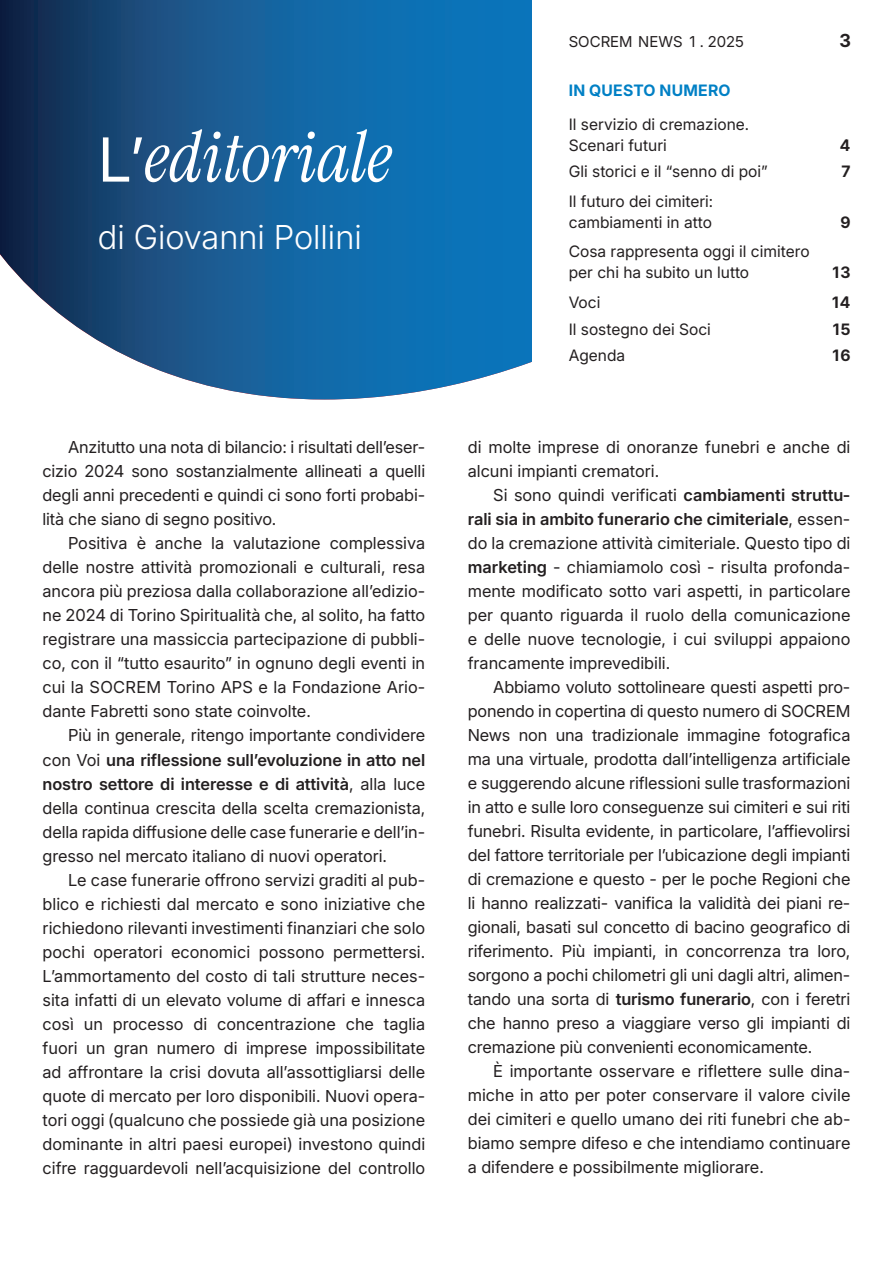
<style>
.page{position:relative;width:893px;height:1263px;background:#fff}
.page>*{position:absolute;margin:0;border:0;box-sizing:border-box;transform-origin:0 0}
.t1{font:italic 70.5px "Instrument Serif";color:#fff}
.t2{font:300 33px "Inter 18 pt";color:#fff}
.t3{font:700 18px "Inter 18 pt";color:#231f20}
.t4{font:16.5px/24px "Inter 18 pt";color:#231f20;text-align:justify}
.t5{font:15.75px/21px "Inter 18 pt";color:#231f20}
.t6{font:700 15.75px "Inter 18 pt";letter-spacing:.015em;color:#0080c5}
.t7{font:700 15.75px "Inter 18 pt";letter-spacing:.075em;color:#231f20}
.t8{font:15px "Inter 18 pt";color:#231f20}
.s1{font-family:"Inter 18 pt";font-style:normal;font-size:60.75px}
.s2{font-weight:600}
</style>
<div class="page">
<svg style="left:0;top:0;width:531px;height:399px;background:#24689d"></svg>
<h1 class="t1" style="left:98px;top:112px;width:295px"><span class="s1">L’</span>editoriale</h1>
<h2 class="t2" style="left:98px;top:213px;width:266px">di Giovanni Pollini</h2>
<p class="t4" style="left:43px;top:435px;width:384px;text-indent:26px">Anzitutto una nota di bilancio: i risultati dell’eser&shy;cizio 2024 sono sostanzialmente allineati a quelli degli anni precedenti e quindi ci sono forti probabi&shy;lità che siano di segno positivo.</p>
<p class="t4" style="left:43px;top:531px;width:384px;text-indent:26px">Positiva è anche la valutazione complessiva delle nostre attività promozionali e culturali, resa ancora più preziosa dalla collaborazione all’edizio&shy;ne 2024 di Torino Spiritualità che, al solito, ha fatto registrare una massiccia partecipazione di pubbli&shy;co, con il “tutto esaurito” in ognuno degli eventi in cui la SOCREM Torino APS e la Fondazione Ario&shy;dante Fabretti sono state coinvolte.</p>
<p class="t4" style="left:43px;top:723px;width:384px;text-indent:26px">Più in generale, ritengo importante condividere con Voi <span class="s2">una riflessione sull’evoluzione in atto nel nostro settore di interesse e di attività</span>, alla luce della continua crescita della scelta cremazionista, della rapida diffusione delle case funerarie e dell’in&shy;gresso nel mercato italiano di nuovi operatori.</p>
<p class="t4" style="left:43px;top:867px;width:384px;text-indent:26px">Le case funerarie offrono servizi graditi al pub&shy;blico e richiesti dal mercato e sono iniziative che richiedono rilevanti investimenti finanziari che solo pochi operatori economici possono permettersi.<br>L’ammortamento del costo di tali strutture neces&shy;sita infatti di un elevato volume di affari e innesca così un processo di concentrazione che taglia fuori un gran numero di imprese impossibilitate ad affrontare la crisi dovuta all’assottigliarsi delle quote di mercato per loro disponibili. Nuovi opera&shy;tori oggi (qualcuno che possiede già una posizione dominante in altri paesi europei) investono quindi cifre ragguardevoli nell’acquisizione del controllo</p>
<p class="t8" style="left:569px;top:31px;width:177px">SOCREM NEWS 1 . 2025</p>
<p class="t3" style="left:839px;top:27px;width:13px">3</p>
<p class="t6" style="left:569px;top:78px;width:163px">IN QUESTO NUMERO</p>
<p class="t5" style="left:569px;top:113px;width:182px">Il servizio di cremazione.<br>Scenari futuri</p>
<p class="t7" style="left:840px;top:133px;width:12px">4</p>
<p class="t5" style="left:569px;top:161px;width:200px">Gli storici e il “senno di poi”</p>
<p class="t7" style="left:841px;top:160px;width:11px">7</p>
<p class="t5" style="left:569px;top:190px;width:146px">Il futuro dei cimiteri: cambiamenti in atto</p>
<p class="t7" style="left:840px;top:210px;width:12px">9</p>
<p class="t5" style="left:569px;top:241px;width:242px">Cosa rappresenta oggi il cimitero per chi ha subito un lutto</p>
<p class="t7" style="left:832px;top:261px;width:19px">13</p>
<p class="t5" style="left:569px;top:292px;width:33px">Voci</p>
<p class="t7" style="left:832px;top:291px;width:20px">14</p>
<p class="t5" style="left:569px;top:318px;width:144px">Il sostegno dei Soci</p>
<p class="t7" style="left:833px;top:317px;width:19px">15</p>
<p class="t5" style="left:569px;top:345px;width:58px">Agenda</p>
<p class="t7" style="left:832px;top:344px;width:19px">16</p>
<p class="t4" style="left:468px;top:435px;width:384px">di molte imprese di onoranze funebri e anche di alcuni impianti crematori.</p>
<p class="t4" style="left:468px;top:483px;width:384px;text-indent:26px">Si sono quindi verificati <span class="s2">cambiamenti struttu&shy;rali sia in ambito funerario che cimiteriale</span>, essen&shy;do la cremazione attività cimiteriale. Questo tipo di <span class="s2">marketing</span> - chiamiamolo così - risulta profonda&shy;mente modificato sotto vari aspetti, in particolare per quanto riguarda il ruolo della comunicazione e delle nuove tecnologie, i cui sviluppi appaiono francamente imprevedibili.</p>
<p class="t4" style="left:468px;top:675px;width:384px;text-indent:26px">Abbiamo voluto sottolineare questi aspetti pro&shy;ponendo in copertina di questo numero di SOCREM News non una tradizionale immagine fotografica ma una virtuale, prodotta dall’intelligenza artificiale e suggerendo alcune riflessioni sulle trasformazioni in atto e sulle loro conseguenze sui cimiteri e sui riti funebri. Risulta evidente, in particolare, l’affievolirsi del fattore territoriale per l’ubicazione degli impianti di cremazione e questo - per le poche Regioni che li hanno realizzati- vanifica la validità dei piani re&shy;gionali, basati sul concetto di bacino geografico di riferimento. Più impianti, in concorrenza tra loro, sorgono a pochi chilometri gli uni dagli altri, alimen&shy;tando una sorta di <span class="s2">turismo funerario</span>, con i feretri che hanno preso a viaggiare verso gli impianti di cremazione più convenienti economicamente.</p>
<p class="t4" style="left:468px;top:1059px;width:384px;text-indent:26px">È importante osservare e riflettere sulle dina&shy;miche in atto per poter conservare il valore civile dei cimiteri e quello umano dei riti funebri che ab&shy;biamo sempre difeso e che intendiamo continuare a difendere e possibilmente migliorare.</p>
</div>
